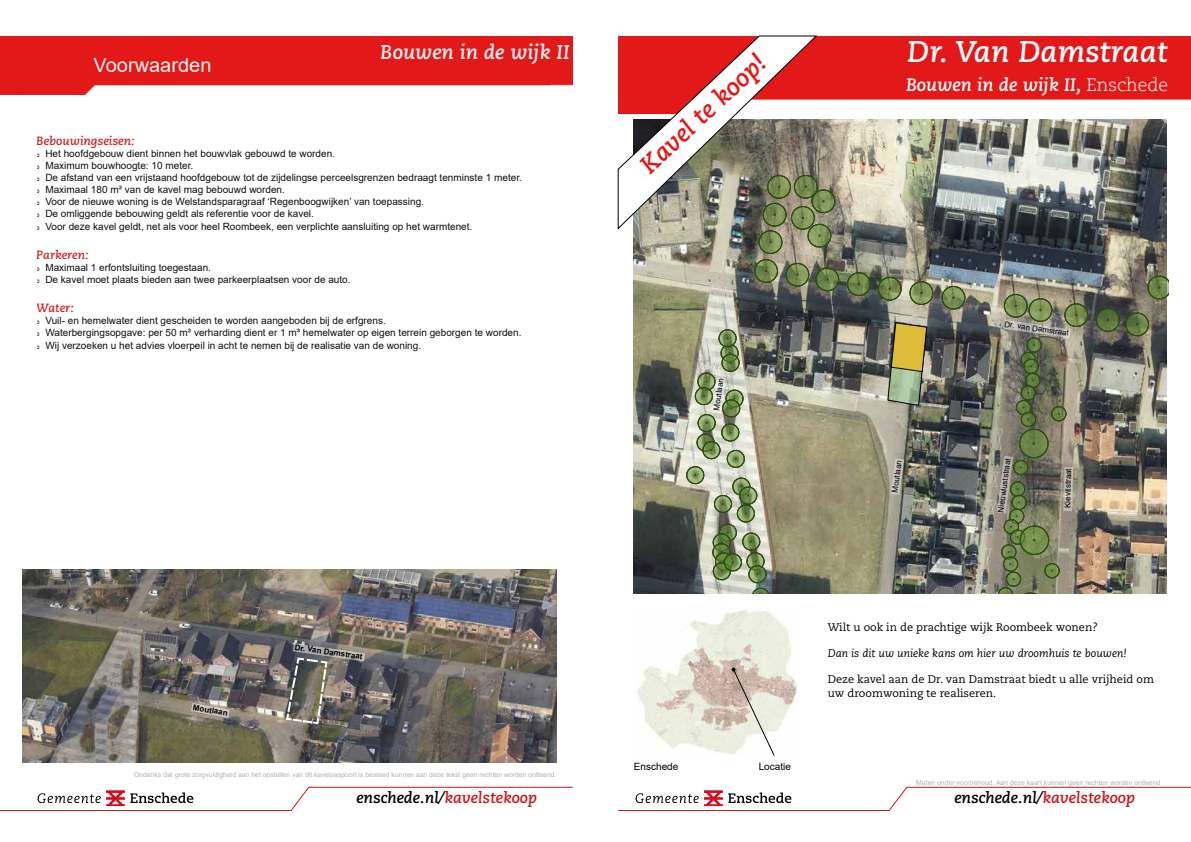
<style>
.page{position:relative;width:1191px;height:842px;background:#fff}
.page>*{position:absolute;margin:0;border:0;box-sizing:border-box;transform-origin:0 0}
.t1{font:italic 700 30px "Caecilia LT Std";color:#fff}
.t2{font:italic 700 25px "Caecilia LT Std";color:#e31818}
.t3{font:italic 700 20px "Caecilia LT Std";color:#fff}
.t4{font:20px "Arial";color:#fff}
.t5{font:italic 700 18px "Caecilia LT Std";color:#fff}
.t6{font:italic 700 15.6px "Caecilia LT Std";color:#000}
.t7{font:italic 700 12px "Caecilia LT Std";color:#cd1719}
.t8{font:11px/13.2px "Caecilia LT Std";color:#000}
.t9{font:italic 11px "Caecilia LT Std";color:#000}
.t10{font:10px/12px "Arial";color:#000}
.t11{font:8px "Arial";color:#000}
.t12{font:700 8px "Arial";color:#000}
.t13{font:6.8px "Arial";color:#b3b2b2}
.s1{font-family:"Calibri";font-weight:300;font-size:11px}
.s2{font-weight:300;font-style:normal}
.s3{color:#cd1719}
</style>
<div class="page">
<img style="left:634px;top:119px;width:532px;height:475px">
<svg style="left:887px;top:322px;width:40px;height:84px"></svg>
<svg style="left:890px;top:458px;width:14px;height:37px"></svg>
<img style="left:686px;top:327px;width:83px;height:267px">
<svg style="left:847px;top:269px;width:23px;height:30px"></svg>
<svg style="left:878px;top:274px;width:23px;height:30px"></svg>
<svg style="left:909px;top:278px;width:24px;height:30px"></svg>
<svg style="left:942px;top:283px;width:23px;height:30px"></svg>
<img style="left:996px;top:291px;width:92px;height:303px">
<svg style="left:1096px;top:305px;width:23px;height:30px"></svg>
<svg style="left:1125px;top:309px;width:23px;height:30px"></svg>
<svg style="left:1147px;top:272px;width:21px;height:30px"></svg>
<img style="left:0;top:36px;width:23px;height:59px">
<img style="left:23px;top:36px;width:550px;height:59px">
<img style="left:23px;top:570px;width:533px;height:193px">
<svg style="left:618px;top:786px;width:573px;height:25px"></svg>
<svg style="left:0;top:786px;width:573px;height:25px"></svg>
<div style="left:839px;top:36px;width:352px;height:64px;background:#e31818"></div>
<svg style="left:617px;top:35px;width:222px;height:259px"></svg>
<img style="left:637px;top:608px;width:160px;height:146px">
<svg style="left:731px;top:667px;width:44px;height:89px"></svg>
<img style="left:285px;top:643px;width:80px;height:82px">
<svg style="left:191px;top:703px;width:39px;height:15px"></svg>
<h3 class="t3" style="left:381px;top:40px;width:190px">Bouwen in de wijk II</h3>
<h3 class="t4" style="left:94px;top:52px;width:119px">Voorwaarden</h3>
<h2 class="t2" style="left:634px;top:158px;width:163px;rotate:-43deg">Kavel te koop!</h2>
<p class="t7" style="left:37px;top:134px;width:99px">Bebouwingseisen:</p>
<p class="t10" style="left:37px;top:148px;width:486px"><span class="s1">Д</span> Het hoofdgebouw dient binnen het bouwvlak gebouwd te worden.<br><span class="s1">Д</span> Maximum bouwhoogte: 10 meter.<br><span class="s1">Д</span> De afstand van een vrijstaand hoofdgebouw tot de zijdelingse perceelsgrenzen bedraagt tenminste 1 meter.<br><span class="s1">Д</span> Maximaal 180 m² van de kavel mag bebouwd worden.<br><span class="s1">Д</span> Voor de nieuwe woning is de Welstandsparagraaf ‘Regenboogwijken’ van toepassing.<br><span class="s1">Д</span> De omliggende bebouwing geldt als referentie voor de kavel.</p>
<p class="t10" style="left:37px;top:221px;width:437px"><span class="s1">Д</span> Voor deze kavel geldt, net als voor heel Roombeek, een verplichte aansluiting op het warmtenet.</p>
<p class="t7" style="left:37px;top:248px;width:53px">Parkeren:</p>
<p class="t10" style="left:37px;top:262px;width:315px"><span class="s1">Д</span> Maximaal 1 erfontsluiting toegestaan.<br><span class="s1">Д</span> De kavel moet plaats bieden aan twee parkeerplaatsen voor de auto.</p>
<p class="t7" style="left:37px;top:301px;width:39px">Water:</p>
<p class="t10" style="left:37px;top:314px;width:486px"><span class="s1">Д</span> Vuil- en hemelwater dient gescheiden te worden aangeboden bij de erfgrens.<br><span class="s1">Д</span> Waterbergingsopgave: per 50 m² verharding dient er 1 m³ hemelwater op eigen terrein geborgen te worden.</p>
<p class="t10" style="left:37px;top:340px;width:386px"><span class="s1">Д</span> Wij verzoeken u het advies vloerpeil in acht te nemen bij de realisatie van de woning.</p>
<p class="t11" style="left:711px;top:410px;width:34px;rotate:-82deg">Moutlaan</p>
<h1 class="t1" style="left:907px;top:34px;width:262px">Dr. Van Damstraat</h1>
<h3 class="t5" style="left:906px;top:75px;width:264px">Bouwen in de wijk II, <span class="s2">Enschede</span></h3>
<p class="t11" style="left:1005px;top:318px;width:66px;rotate:8deg">Dr. van Damstraat</p>
<p class="t11" style="left:889px;top:492px;width:34px;rotate:-82deg">Moutlaan</p>
<p class="t11" style="left:995px;top:511px;width:56px;rotate:-82deg">Nieuwluststraat</p>
<p class="t11" style="left:1062px;top:508px;width:41px;rotate:-89deg">Kievitstraat</p>
<p class="t12" style="left:194px;top:701px;width:37px;rotate:11deg">Moutlaan</p>
<p class="t12" style="left:295px;top:641px;width:70px;rotate:8deg">Dr. Van Damstraat</p>
<p class="t13" style="left:134px;top:769px;width:424px">Ondanks dat grote zorgvuldigheid aan het opstellen van dit kavelpaspoort is besteed kunnen aan deze tekst geen rechten worden ontleend.</p>
<p class="t10" style="left:634px;top:760px;width:46px">Enschede</p>
<p class="t10" style="left:758px;top:760px;width:34px">Locatie</p>
<p class="t8" style="left:827px;top:620px;width:272px">Wilt u ook in de prachtige wijk Roombeek wonen?</p>
<p class="t9" style="left:827px;top:647px;width:300px">Dan is dit uw unieke kans om hier uw droomhuis te bouwen!</p>
<p class="t8" style="left:827px;top:673px;width:328px">Deze kavel aan de Dr. van Damstraat biedt u alle vrijheid om uw droomwoning te realiseren.</p>
<p class="t13" style="left:916px;top:778px;width:246px">Maten onder voorbehoud. Aan deze kaart kunnen geen rechten worden ontleend</p>
<h3 class="t6" style="left:356px;top:789px;width:182px">enschede.nl/<span class="s3">kavelstekoop</span></h3>
<h3 class="t6" style="left:954px;top:789px;width:182px">enschede.nl/<span class="s3">kavelstekoop</span></h3>
</div>
